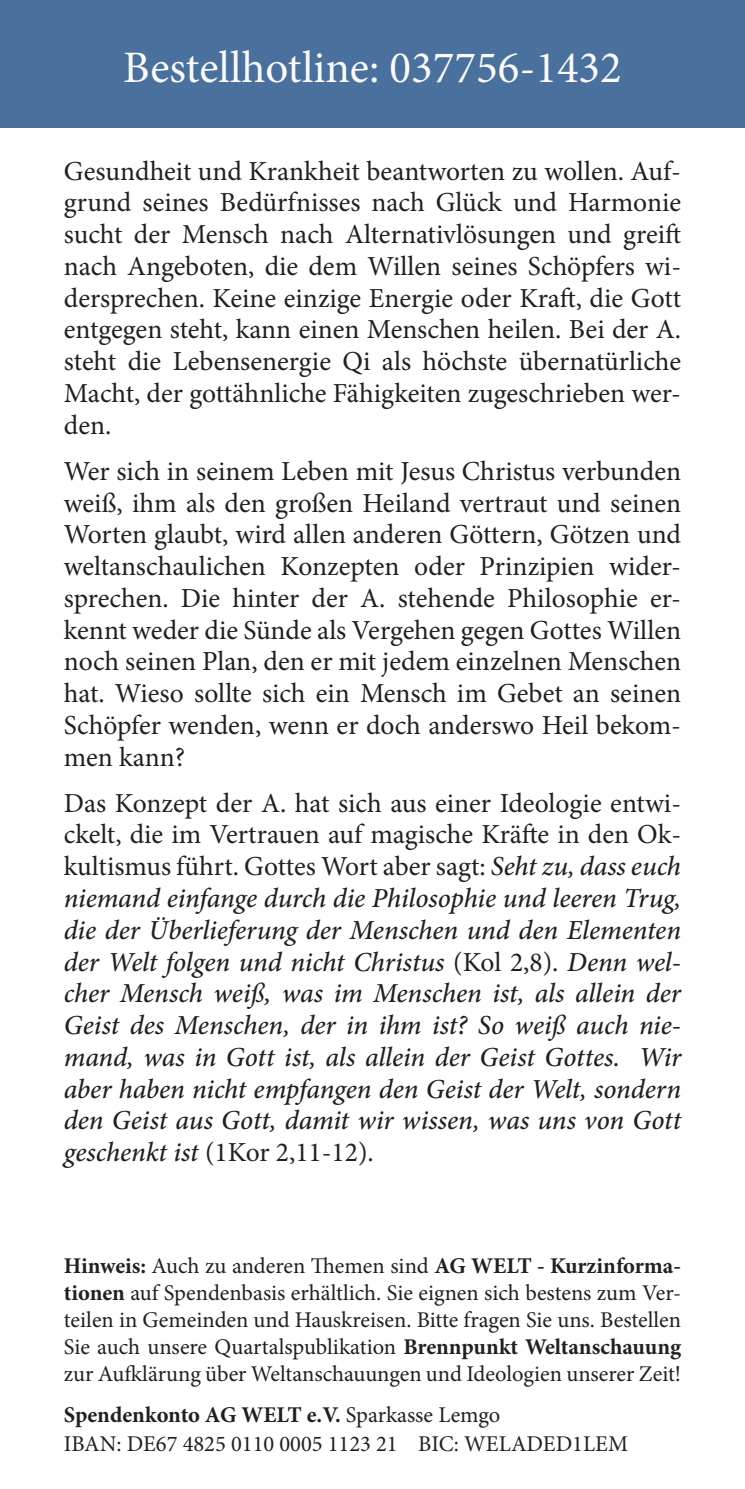
<style>
.page{position:relative;width:745px;height:1489px;background:#fff}
.page>*{position:absolute;margin:0;border:0;box-sizing:border-box;transform-origin:0 0}
.t1{font:45px "Minion Pro";color:#fafafa}
.t2{font:27.5px/31.8px "Minion Pro";color:#231f20;text-align:justify}
.t3{font:italic 500 27.5px/31.8px "Minion Pro";color:#231f20;text-align:justify}
.t4{font:22.5px/27px "Minion Pro";color:#231f20;text-align:justify}
.s1{font-weight:400;font-style:normal}
.s2{font-weight:700}
</style>
<div class="page">
<div style="left:0;top:0;width:744px;height:128px;background:#4a709e"></div>
<hr style="left:744px;top:328px;width:1px;height:53px;background:#4a709e">
<hr style="left:744px;top:1294px;width:1px;height:194px;background:#4a709e">
<h1 class="t1" style="left:123px;top:38px;width:500px">Bestellhotline: 037756-1432</h1>
<p class="t2" style="left:64px;top:155px;width:618px">Gesundheit und Krankheit beantworten zu wollen. Auf&shy;grund seines Bedürfnisses nach Glück und Harmonie sucht der Mensch nach Alternativlösungen und greift nach Angeboten, die dem Willen seines Schöpfers wi&shy;dersprechen. Keine einzige Energie oder Kraft, die Gott entgegen steht, kann einen Menschen heilen. Bei der A. steht die Lebensenergie Qi als höchste übernatürliche Macht, der gottähnliche Fähigkeiten zugeschrieben wer&shy;den.</p>
<p class="t2" style="left:64px;top:455px;width:618px">Wer sich in seinem Leben mit Jesus Christus verbunden weiß, ihm als den großen Heiland vertraut und seinen Worten glaubt, wird allen anderen Göttern, Götzen und weltanschaulichen Konzepten oder Prinzipien wider&shy;sprechen. Die hinter der A. stehende Philosophie er&shy;kennt weder die Sünde als Vergehen gegen Gottes Willen noch seinen Plan, den er mit jedem einzelnen Menschen hat. Wieso sollte sich ein Mensch im Gebet an seinen Schöpfer wenden, wenn er doch anderswo Heil bekom&shy;men kann?</p>
<p class="t3" style="left:64px;top:786px;width:618px"><span class="s1">Das Konzept der A. hat sich aus einer Ideologie entwi&shy;ckelt, die im Vertrauen auf magische Kräfte in den Ok&shy;kultismus führt. Gottes Wort aber sagt:</span> Seht zu, dass euch niemand einfange durch die Philosophie und leeren Trug, die der Überlieferung der Menschen und den Elementen der Welt folgen und nicht Christus <span class="s1">(Kol 2,8).</span> Denn wel&shy;cher Mensch weiß, was im Menschen ist, als allein der Geist des Menschen, der in ihm ist? So weiß auch nie&shy;mand, was in Gott ist, als allein der Geist Gottes. Wir aber haben nicht empfangen den Geist der Welt, sondern den Geist aus Gott, damit wir wissen, was uns von Gott geschenkt ist <span class="s1">(1Kor 2,11-12).</span></p>
<p class="t4" style="left:64px;top:1251px;width:618px"><span class="s2">Hinweis:</span> Auch zu anderen Themen sind <span class="s2">AG WELT - Kurzinforma&shy;tionen</span> auf Spendenbasis erhältlich. Sie eignen sich bestens zum Ver&shy;teilen in Gemeinden und Hauskreisen. Bitte fragen Sie uns. Bestellen Sie auch unsere Quartalspublikation <span class="s2">Brennpunkt Weltanschauung </span>zur Aufklärung über Weltanschauungen und Ideologien unserer Zeit!</p>
<p class="t4" style="left:64px;top:1399px;width:565px;line-height:29.2px"><span class="s2">Spendenkonto AG WELT e.V.</span> Sparkasse Lemgo<br>IBAN: DE67 4825 0110 0005 1123 21 BIC: WELADED1LEM</p>
</div>
